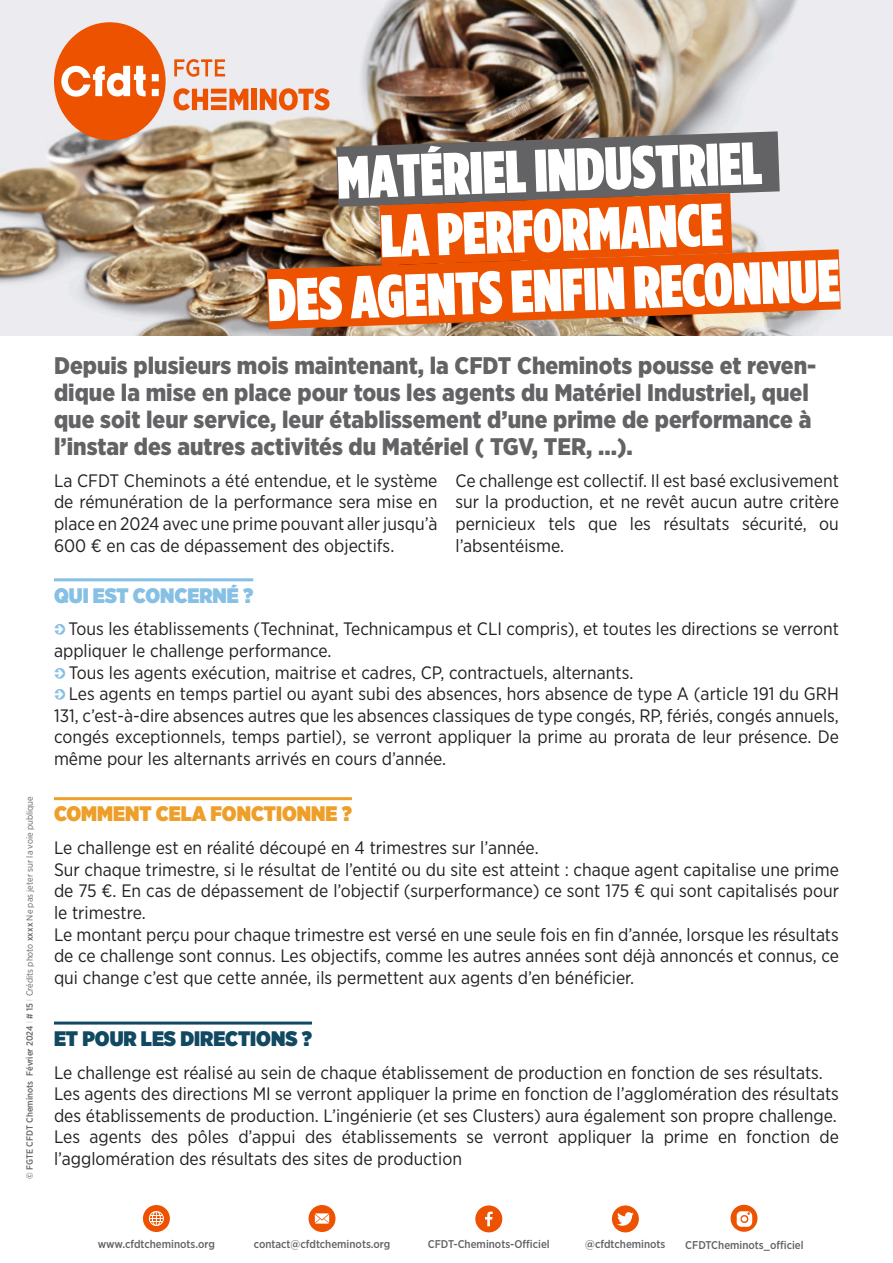
<style>
.page{position:relative;width:893px;height:1263px;background:#fff}
.page>*{position:absolute;margin:0;border:0;box-sizing:border-box;transform-origin:0 0}
.TEXTE_ARTICLE_SECONDAIRE{font:900 60px "Gotham Condensed";color:#fff}
.t1{font:900 24px/27px "Gotham Narrow";color:#636366}
.Titre_avec_trait{font:900 21px "Gotham Narrow";color:#ee9f2a}
.Titre_avec_trait-2{font:900 21px "Gotham Narrow";color:#114962}
.Titre_avec_trait-3{font:900 21px "Gotham Narrow";color:#87c0e5}
.t2{font:18px/21.6px "Gotham Narrow";color:#231f20;text-align:justify}
.t3{font:500 11.25px "Gotham Narrow";color:#636366}
.TEXTE_ARTICLE_SECONDAIRE-2{font:9px "Gotham Narrow";color:#636366}
.s1{font-weight:500}
.s2{font-weight:100}
</style>
<div class="page">
<img style="left:0;top:0;width:893px;height:336px">
<img style="left:275px;top:99px;width:566px;height:118px">
<svg style="left:318px;top:161px;width:475px;height:56px"></svg>
<img style="left:206px;top:217px;width:687px;height:119px">
<svg style="left:174px;top:59px;width:51px;height:18px"></svg>
<svg style="left:173px;top:88px;width:75px;height:22px"></svg>
<div style="left:251px;top:89px;width:6px;height:21px;background:#ed5200"></div>
<svg style="left:260px;top:88px;width:70px;height:22px"></svg>
<div style="left:54px;top:22px;width:112px;height:118px;background:#ed5200;border-radius:50%"></div>
<svg style="left:61px;top:65px;width:85px;height:32px"></svg>
<svg style="left:152px;top:74px;width:7px;height:7px"></svg>
<svg style="left:152px;top:89px;width:7px;height:7px"></svg>
<hr style="left:54px;top:578px;width:199px;height:3px;background:#87c0e5">
<hr style="left:54px;top:797px;width:298px;height:3px;background:#ee9f2a">
<div style="left:143px;top:1205px;width:27px;height:27px;background:#ed5200;border-radius:50%"></div>
<svg style="left:149px;top:1211px;width:15px;height:15px"></svg>
<div style="left:309px;top:1205px;width:26px;height:27px;background:#ed5200;border-radius:50%"></div>
<svg style="left:315px;top:1213px;width:14px;height:10px"></svg>
<div style="left:475px;top:1205px;width:27px;height:27px;background:#ed5200;border-radius:50%"></div>
<svg style="left:485px;top:1211px;width:8px;height:15px"></svg>
<div style="left:612px;top:1205px;width:27px;height:27px;background:#ed5200;border-radius:50%"></div>
<svg style="left:617px;top:1212px;width:17px;height:14px"></svg>
<div style="left:730px;top:1205px;width:27px;height:27px;background:#ed5200;border-radius:50%"></div>
<svg style="left:736px;top:1211px;width:16px;height:16px"></svg>
<hr style="left:54px;top:1021px;width:258px;height:3px;background:#114962">
<p class="TEXTE_ARTICLE_SECONDAIRE-2" style="left:24px;top:1179px;width:384px;rotate:-90deg"><span class="s1">© FGTE CFDT Cheminots Février 2024</span> <span class="s2">I</span> <span class="s1"># 15</span> <span class="s2">I</span> Crédits photo <span class="s1">xxxx</span> Ne pas jeter sur la voie publique</p>
<p class="TEXTE_ARTICLE_SECONDAIRE" style="left:336px;top:142px;width:426px;rotate:-2deg">MATÉRIEL INDUSTRIEL</p>
<p class="TEXTE_ARTICLE_SECONDAIRE" style="left:379px;top:200px;width:344px;rotate:-2deg">LA PERFORMANCE</p>
<p class="TEXTE_ARTICLE_SECONDAIRE" style="left:267px;top:264px;width:574px;rotate:-2deg">DES AGENTS ENFIN RECONNUE</p>
<p class="t1" style="left:54px;top:352px;width:764px">Depuis plusieurs mois maintenant, la CFDT Cheminots pousse et reven&shy;dique la mise en place pour tous les agents du Matériel Industriel, quel que soit leur service, leur établissement d’une prime de performance à l’instar des autres activités du Matériel ( TGV, TER, …).</p>
<p class="t2" style="left:54px;top:469px;width:385px">La CFDT Cheminots a été entendue, et le système de rémunération de la performance sera mise en place en 2024 avec une prime pouvant aller jusqu’à 600 € en cas de dépassement des objectifs.</p>
<p class="t2" style="left:455px;top:469px;width:385px">Ce challenge est collectif. Il est basé exclusivement sur la production, et ne revêt aucun autre critère pernicieux tels que les résultats sécurité, ou l’absentéisme.</p>
<p class="Titre_avec_trait-3" style="left:54px;top:581px;width:201px">QUI EST CONCERNÉ ?</p>
<p class="t2" style="left:54px;top:618px;width:786px;text-indent:15px">Tous les établissements (Techninat, Technicampus et CLI compris), et toutes les directions se verront appliquer le challenge performance.</p>
<p class="t2" style="left:69px;top:661px;width:566px">Tous les agents exécution, maitrise et cadres, CP, contractuels, alternants.</p>
<p class="t2" style="left:54px;top:683px;width:786px;text-indent:15px">Les agents en temps partiel ou ayant subi des absences, hors absence de type A (article 191 du GRH 131, c’est-à-dire absences autres que les absences classiques de type congés, RP, fériés, congés annuels, congés exceptionnels, temps partiel), se verront appliquer la prime au prorata de leur présence. De même pour les alternants arrivés en cours d’année.</p>
<p class="Titre_avec_trait" style="left:54px;top:800px;width:299px">COMMENT CELA FONCTIONNE ?</p>
<p class="t2" style="left:54px;top:837px;width:486px">Le challenge est en réalité découpé en 4 trimestres sur l’année.</p>
<p class="t2" style="left:54px;top:858px;width:787px">Sur chaque trimestre, si le résultat de l’entité ou du site est atteint : chaque agent capitalise une prime de 75 €. En cas de dépassement de l’objectif (surperformance) ce sont 175 € qui sont capitalisés pour le trimestre.</p>
<p class="t2" style="left:54px;top:923px;width:786px">Le montant perçu pour chaque trimestre est versé en une seule fois en fin d’année, lorsque les résultats de ce challenge sont connus. Les objectifs, comme les autres années sont déjà annoncés et connus, ce qui change c’est que cette année, ils permettent aux agents d’en bénéficier.</p>
<p class="Titre_avec_trait-2" style="left:54px;top:1024px;width:259px">ET POUR LES DIRECTIONS ?</p>
<p class="t2" style="left:54px;top:1061px;width:770px">Le challenge est réalisé au sein de chaque établissement de production en fonction de ses résultats.</p>
<p class="t2" style="left:54px;top:1083px;width:786px">Les agents des directions MI se verront appliquer la prime en fonction de l’agglomération des résultats des établissements de production. L’ingénierie (et ses Clusters) aura également son propre challenge.</p>
<p class="t2" style="left:54px;top:1126px;width:786px">Les agents des pôles d’appui des établissements se verront appliquer la prime en fonction de l’agglomération des résultats des sites de production</p>
<p class="t3" style="left:98px;top:1237px;width:118px">www.cfdtcheminots.org</p>
<p class="t3" style="left:254px;top:1237px;width:138px">contact@cfdtcheminots.org</p>
<p class="t3" style="left:428px;top:1237px;width:123px">CFDT-Cheminots-Officiel</p>
<p class="t3" style="left:585px;top:1237px;width:82px">@cfdtcheminots</p>
<p class="t3" style="left:685px;top:1238px;width:120px">CFDTCheminots_officiel</p>
</div>
